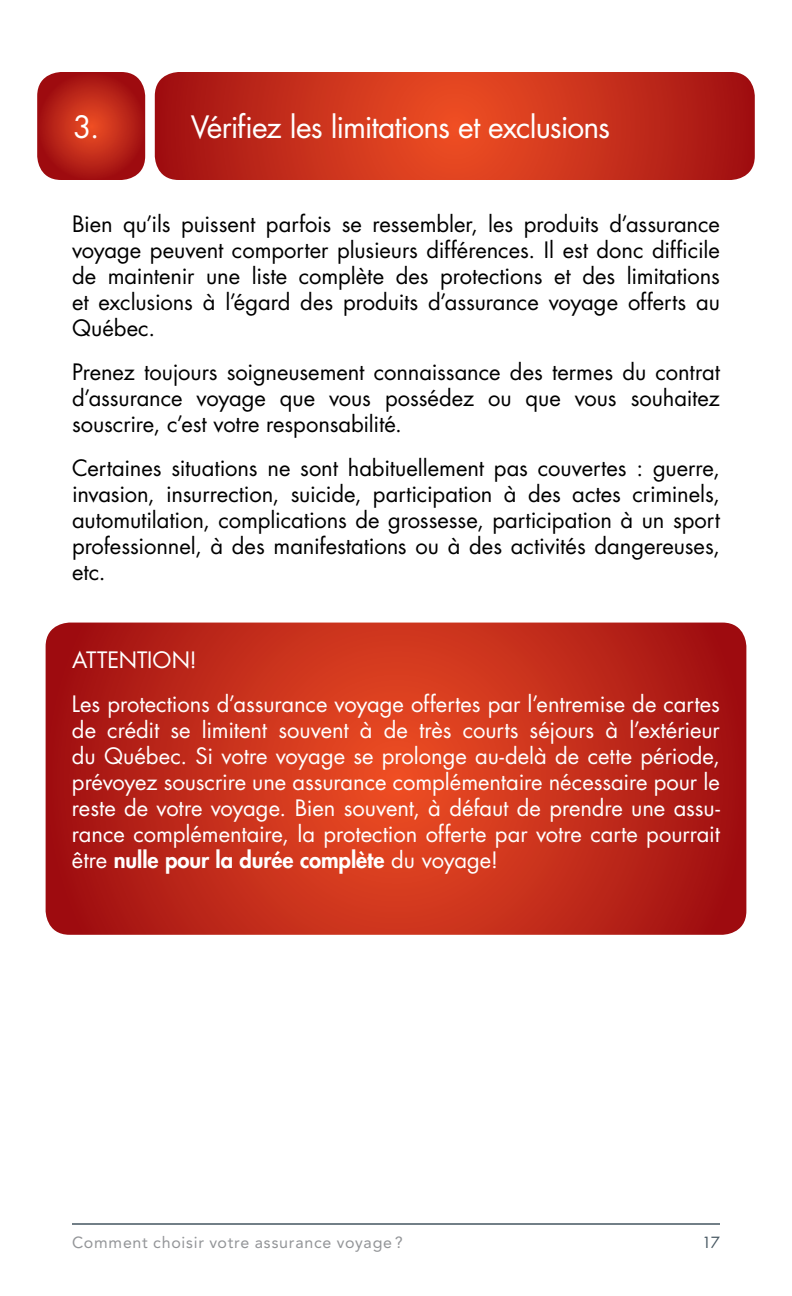
<style>
.page{position:relative;width:792px;height:1296px;background:#fff}
.page>*{position:absolute;margin:0;border:0;box-sizing:border-box;transform-origin:0 0}
.t1{font:30px "Futura";letter-spacing:-.04em;color:#fff}
.t2{font:22px/26px "Futura";letter-spacing:-.005em;color:#000;text-align:justify}
.t3{font:22px/26px "Futura";color:#fff}
.t4{font:16px "Avenir";letter-spacing:.045em;color:#939598}
.t5{font:15px "Futura";color:#455560}
.s1{font-weight:800}
</style>
<div class="page">
<svg style="left:46px;top:623px;width:700px;height:312px;background:#c12b1a"></svg>
<svg style="left:37px;top:72px;width:108px;height:108px;background:#b82920"></svg>
<svg style="left:155px;top:72px;width:600px;height:108px;background:#c6301c"></svg>
<hr style="left:72px;top:1223px;width:648px;height:2px;background:#455560">
<h1 class="t1" style="left:73px;top:106px;width:28px">3.</h1>
<h1 class="t1" style="left:191px;top:106px;width:421px">Vérifiez les limitations et exclusions</h1>
<p class="t2" style="left:72px;top:211px;width:650px">Bien qu’ils puissent parfois se ressembler, les produits d’assurance voyage peuvent comporter plusieurs différences. Il est donc difficile de maintenir une liste complète des protections et des limitations et exclusions à l’égard des produits d’assurance voyage offerts au Québec.</p>
<p class="t2" style="left:72px;top:359px;width:649px">Prenez toujours soigneusement connaissance des termes du contrat d’assurance voyage que vous possédez ou que vous souhaitez souscrire, c’est votre responsabilité.</p>
<p class="t2" style="left:72px;top:455px;width:650px">Certaines situations ne sont habituellement pas couvertes : guerre, invasion, insurrection, suicide, participation à des actes criminels, automutilation, complications de grossesse, participation à un sport professionnel, à des manifestations ou à des activités dangereuses, etc.</p>
<p class="t3" style="left:72px;top:647px;width:26px">Attenti</p>
<p class="t3" style="left:72px;top:638px;width:649px;line-height:44px;text-indent:81px">on!<br>Les protections d’assurance voyage offertes par l’entremise de cartes</p>
<p class="t3" style="left:72px;top:717px;width:650px;text-align:justify">de crédit se limitent souvent à de très courts séjours à l’extérieur du Québec. Si votre voyage se prolonge au-delà de cette période, prévoyez souscrire une assurance complémentaire nécessaire pour le reste de votre voyage. Bien souvent, à défaut de prendre une assu&shy;rance complémentaire, la protection offerte par votre carte pourrait être <span class="s1">nulle pour la durée complète</span> du voyage!</p>
<p class="t4" style="left:72px;top:1233px;width:332px">Comment choisir votre assurance voyage ?</p>
<p class="t5" style="left:702px;top:1232px;width:19px">17</p>
</div>
